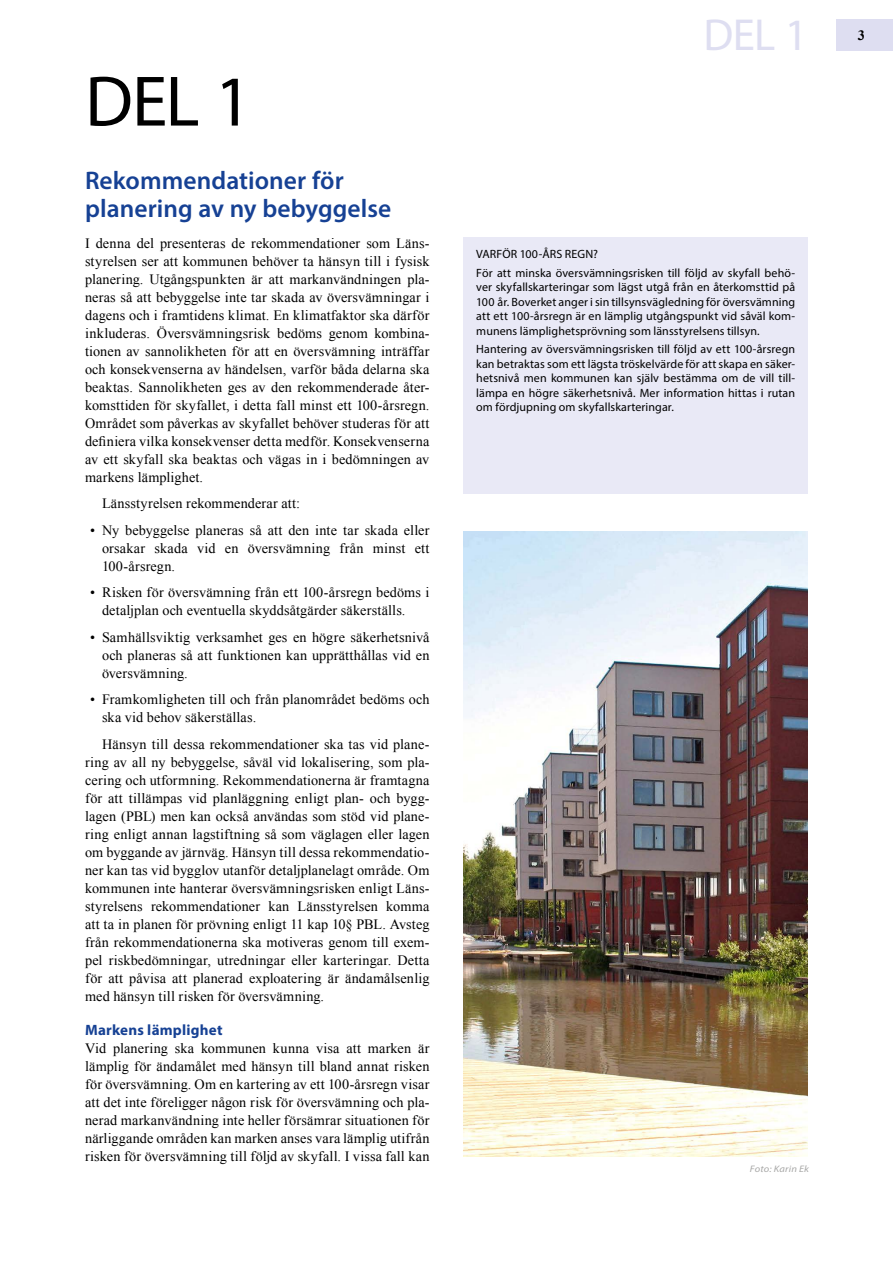
<style>
.page{position:relative;width:893px;height:1263px;background:#fff}
.page>*{position:absolute;margin:0;border:0;box-sizing:border-box;transform-origin:0 0}
.t1{font:72px "Myriad Pro";color:#000}
.t2{font:45px "Myriad Pro";color:#dedef1}
.t3{font:600 25.5px/28.5px "Myriad Pro";letter-spacing:.005em;color:#164194}
.t4{font:700 15px "Myriad Pro";letter-spacing:.015em;color:#164194}
.t5{font:14.25px/18px "Times New Roman";letter-spacing:.01em;color:#000;text-align:justify}
.t6{font:700 14.25px "Times New Roman";color:#000}
.t7{font:12px/14.4px "Myriad Pro";letter-spacing:.005em;color:#000;text-align:justify}
.t8{font:italic 9.45px "Myriad Pro";letter-spacing:.02em;color:#a8a8a7;scale:1.11 1}
</style>
<div class="page">
<div style="left:463px;top:237px;width:345px;height:256px;background:#e9e9f6"></div>
<div style="left:837px;top:19px;width:56px;height:32px;background:#dedef1"></div>
<img style="left:463px;top:531px;width:345px;height:626px">
<h1 class="t1" style="left:85px;top:57px;width:168px">DEL 1</h1>
<h3 class="t3" style="left:85px;top:165px;width:308px">Rekommendationer för planering av ny bebyggelse</h3>
<p class="t5" style="left:85px;top:234px;width:346px">I denna del presenteras de rekommendationer som Läns&shy;styrelsen ser att kommunen behöver ta hänsyn till i fysisk planering. Utgångspunkten är att markanvändningen pla&shy;neras så att bebyggelse inte tar skada av översvämningar i dagens och i framtidens klimat. En klimatfaktor ska därför inkluderas. Översvämningsrisk bedöms genom kombina&shy;tionen av sannolikheten för att en översvämning inträffar och konsekvenserna av händelsen, varför båda delarna ska beaktas. Sannolikheten ges av den rekommenderade åter&shy;komsttiden för skyfallet, i detta fall minst ett 100-årsregn.<br>Området som påverkas av skyfallet behöver studeras för att definiera vilka konsekvenser detta medför. Konsekvenserna av ett skyfall ska beaktas och vägas in i bedömningen av markens lämplighet.</p>
<p class="t5" style="left:102px;top:494px;width:200px">Länsstyrelsen rekommenderar att:</p>
<p class="t5" style="left:102px;top:521px;width:329px;text-indent:-12px">• Ny bebyggelse planeras så att den inte tar skada eller orsakar skada vid en översvämning från minst ett 100-årsregn.</p>
<p class="t5" style="left:102px;top:583px;width:329px;text-indent:-12px">• Risken för översvämning från ett 100-årsregn bedöms i detaljplan och eventuella skyddsåtgärder säkerställs.</p>
<p class="t5" style="left:102px;top:628px;width:329px;text-indent:-12px">• Samhällsviktig verksamhet ges en högre säkerhetsnivå och planeras så att funktionen kan upprätthållas vid en översvämning.</p>
<p class="t5" style="left:102px;top:690px;width:329px;text-indent:-12px">• Framkomligheten till och från planområdet bedöms och ska vid behov säkerställas.</p>
<p class="t5" style="left:85px;top:735px;width:346px;text-indent:17px">Hänsyn till dessa rekommendationer ska tas vid plane&shy;ring av all ny bebyggelse, såväl vid lokalisering, som pla&shy;cering och utformning. Rekommendationerna är framtagna för att tillämpas vid planläggning enligt plan- och bygg&shy;lagen (PBL) men kan också användas som stöd vid plane&shy;ring enligt annan lagstiftning så som väglagen eller lagen om byggande av järnväg. Hänsyn till dessa rekommendatio&shy;ner kan tas vid bygglov utanför detaljplanelagt område. Om kommunen inte hanterar översvämningsrisken enligt Läns&shy;styrelsens rekommendationer kan Länsstyrelsen komma att ta in planen för prövning enligt 11 kap 10§ PBL. Avsteg från rekommendationerna ska motiveras genom till exem&shy;pel riskbedömningar, utredningar eller karteringar. Detta för att påvisa att planerad exploatering är ändamålsenlig med hänsyn till risken för översvämning.</p>
<p class="t4" style="left:85px;top:1020px;width:139px">Markens lämplighet</p>
<p class="t5" style="left:85px;top:1039px;width:346px">Vid planering ska kommunen kunna visa att marken är lämplig för ändamålet med hänsyn till bland annat risken för översvämning. Om en kartering av ett 100-årsregn visar att det inte föreligger någon risk för översvämning och pla&shy;nerad markanvändning inte heller försämrar situationen för närliggande områden kan marken anses vara lämplig utifrån risken för översvämning till följd av skyfall. I vissa fall kan</p>
<h2 class="t2" style="left:703px;top:7px;width:106px">DEL 1</h2>
<p class="t6" style="left:858px;top:25px;width:9px">3</p>
<p class="t7" style="left:476px;top:245px;width:320px;line-height:18.6px">VARFÖR 100-ÅRS REGN?<br>För att minska översvämningsrisken till följd av skyfall behö-</p>
<p class="t7" style="left:476px;top:280px;width:320px">ver skyfallskarteringar som lägst utgå från en återkomsttid på 100 år. Boverket anger i sin tillsynsvägledning för översvämning att ett 100-årsregn är en lämplig utgångspunkt vid såväl kom&shy;munens lämplighetsprövning som länsstyrelsens tillsyn.</p>
<p class="t7" style="left:476px;top:342px;width:320px">Hantering av översvämningsrisken till följd av ett 100-årsregn kan betraktas som ett lägsta tröskelvärde för att skapa en säker&shy;hetsnivå men kommunen kan själv bestämma om de vill till&shy;lämpa en högre säkerhetsnivå. Mer information hittas i rutan om fördjupning om skyfallskarteringar.</p>
<p class="t8" style="left:750px;top:1163px;width:55px">Foto: Karin Ek</p>
</div>
